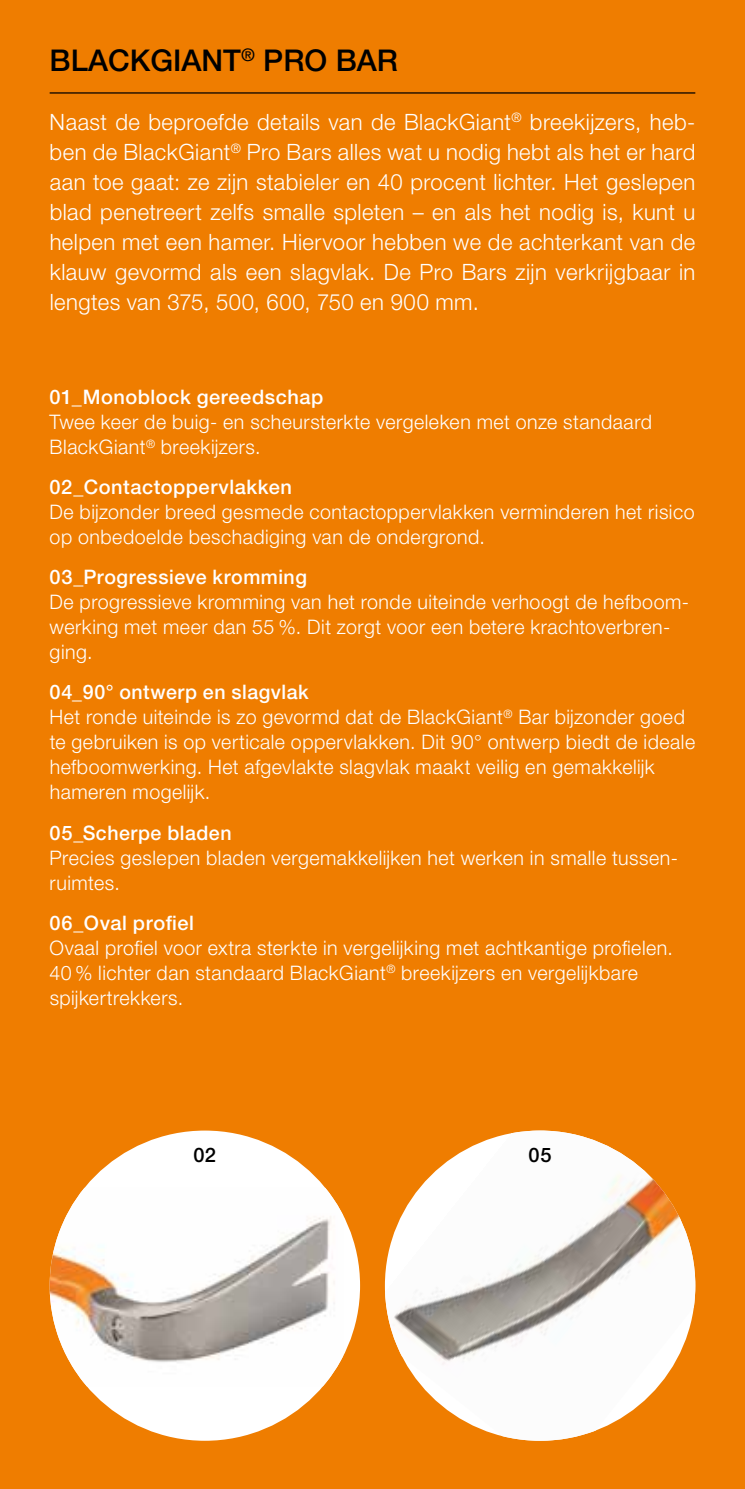
<style>
.page{position:relative;width:745px;height:1489px;background:#fff}
.page>*{position:absolute;margin:0;border:0;box-sizing:border-box;transform-origin:0 0}
.t1{font:500 30px "Helvetica Neue LT Pro";color:#000}
.t2{font:300 22.5px/30px "Helvetica Neue LT Pro";letter-spacing:.02em;color:#fff;text-align:justify}
.t3{font:300 20px/25px "Helvetica Neue LT Pro";letter-spacing:.025em;color:#fff}
.t4{font:500 20px "Helvetica Neue LT Pro";letter-spacing:.025em;color:#fff}
.t5{font:500 20px "Helvetica Neue LT Pro";color:#000}
.s1{font-weight:500}
</style>
<div class="page">
<div style="left:0;top:0;width:744px;height:1488px;background:#ef7d00"></div>
<hr style="left:50px;top:92px;width:644px;height:2px;background:#000">
<div style="left:50px;top:1130px;width:310px;height:310px;background:#fff;border-radius:50%"></div>
<img style="left:50px;top:1187px;width:293px;height:199px">
<img style="left:385px;top:1130px;width:309px;height:310px">
<h1 class="t1" style="left:50px;top:42px;width:349px">BLACKGIANT<sup>®</sup> PRO BAR</h1>
<p class="t2" style="left:50px;top:106px;width:646px">Naast de beproefde details van de BlackGiant<sup>®</sup> breekijzers, heb&shy;ben de BlackGiant<sup>®</sup> Pro Bars alles wat u nodig hebt als het er hard aan toe gaat: ze zijn stabieler en 40 procent lichter. Het geslepen blad penetreert zelfs smalle spleten – en als het nodig is, kunt u helpen met een hamer. Hiervoor hebben we de achterkant van de klauw gevormd als een slagvlak. De Pro Bars zijn verkrijgbaar in lengtes van 375, 500, 600, 750 en 900 mm.</p>
<p class="t4" style="left:50px;top:385px;width:275px">01_Monoblock gereedschap</p>
<p class="t3" style="left:50px;top:409px;width:603px">Twee keer de buig- en scheursterkte vergeleken met onze standaard<br>BlackGiant<sup>®</sup> breekijzers.</p>
<p class="t4" style="left:50px;top:475px;width:244px">02_Contactoppervlakken</p>
<p class="t3" style="left:50px;top:499px;width:646px">De bijzonder breed gesmede contactoppervlakken verminderen het risico op onbedoelde beschadiging van de ondergrond.</p>
<p class="t4" style="left:50px;top:565px;width:259px">03_Progressieve kromming</p>
<p class="t3" style="left:50px;top:589px;width:638px">De progressieve kromming van het ronde uiteinde verhoogt de hefboom&shy;werking met meer dan 55 %. Dit zorgt voor een betere krachtoverbren&shy;ging.</p>
<p class="t3" style="left:50px;top:679px;width:646px"><span class="s1">04_90° ontwerp en slagvlak<br></span>Het ronde uiteinde is zo gevormd dat de BlackGiant<sup>®</sup> Bar bijzonder goed te gebruiken is op verticale oppervlakken. Dit 90° ontwerp biedt de ideale hefboomwerking. Het afgevlakte slagvlak maakt veilig en gemakkelijk hameren mogelijk.</p>
<p class="t4" style="left:50px;top:820px;width:183px">05_Scherpe bladen</p>
<p class="t3" style="left:50px;top:844px;width:629px">Precies geslepen bladen vergemakkelijken het werken in smalle tussen&shy;ruimtes.</p>
<p class="t4" style="left:50px;top:910px;width:146px">06_Oval profiel</p>
<p class="t3" style="left:50px;top:934px;width:624px">Ovaal profiel voor extra sterkte in vergelijking met achtkantige profielen.<br>40 % lichter dan standaard BlackGiant<sup>®</sup> breekijzers en vergelijkbare spijkertrekkers.</p>
<p class="t5" style="left:193px;top:1142px;width:24px">02</p>
<p class="t5" style="left:528px;top:1142px;width:24px">05</p>
</div>
